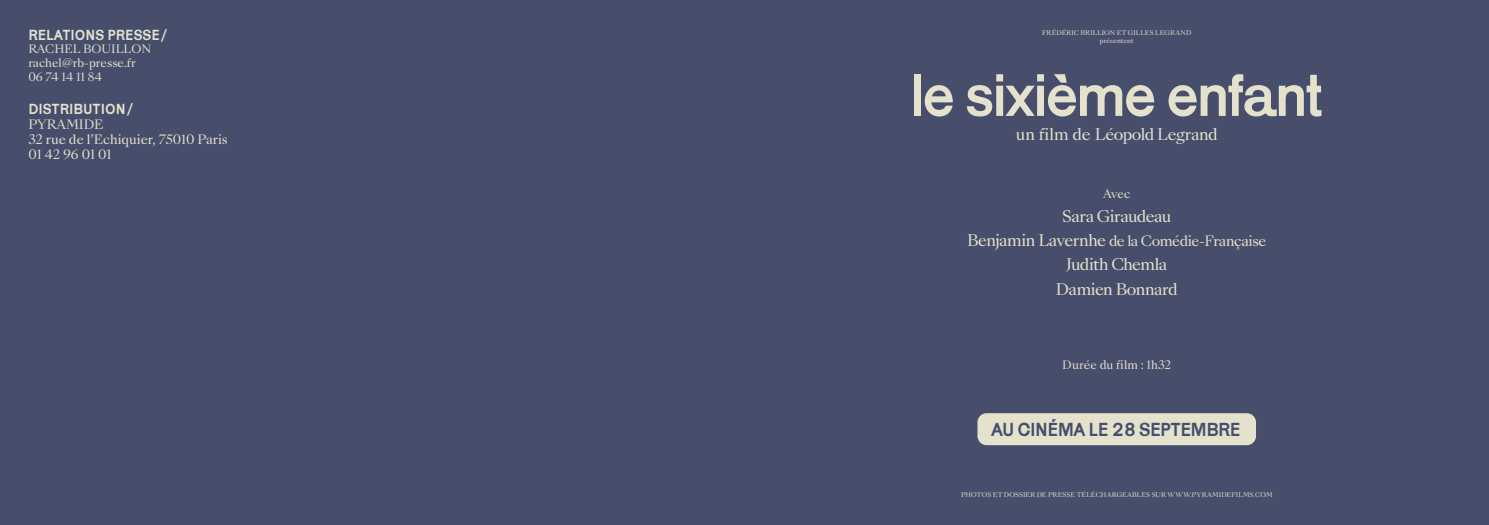
<style>
.page{position:relative;width:1489px;height:525px;background:#fff}
.page>*{position:absolute;margin:0;border:0;box-sizing:border-box;transform-origin:0 0}
.t1{font:60.38px "Karrik";letter-spacing:-.03em;color:#e4e2cd}
.t2{font:19.38px "Karrik";letter-spacing:-.03em;color:#474e6b}
.t3{font:15.5px/24.1px "Sang Bleu Kingdom";letter-spacing:-.03em;color:#e4e2cd;text-align:center}
.t4{font:15px "Karrik";color:#e4e2cd}
.t5{font:13.75px "Sang Bleu Kingdom";letter-spacing:-.035em;color:#e4e2cd}
.t6{font:12.5px/15px "Sang Bleu Kingdom";color:#e4e2cd}
.t7{font:11.25px/13.8px "Sang Bleu Kingdom";color:#e4e2cd}
.t8{font:6.25px/7.5px "Sang Bleu Kingdom";letter-spacing:.015em;color:#e4e2cd;text-align:center}
.s1{font-size:15.5px}
</style>
<div class="page">
<div style="left:0;top:0;width:1488px;height:524px;background:#474e6b"></div>
<div style="left:977px;top:413px;width:278px;height:32px;background:#e4e2cd;border-radius:9px"></div>
<h3 class="t4" style="left:28px;top:22px;width:140px">RELATIONS PRESSE /</h3>
<h3 class="t7" style="left:28px;top:43px;width:124px">RACHEL BOUILLON rachel@rb-presse.fr<br>06 74 14 11 84</h3>
<h3 class="t4" style="left:28px;top:96px;width:106px">DISTRIBUTION /</h3>
<h3 class="t6" style="left:28px;top:117px;width:201px">PYRAMIDE<br>32 rue de l’Echiquier, 75010 Paris<br>01 42 96 01 01</h3>
<p class="t8" style="left:1041px;top:29px;width:151px">FRÉDÉRIC BRILLION ET GILLES LEGRAND présentent</p>
<h1 class="t1" style="left:910px;top:45px;width:414px">le sixième enfant</h1>
<h3 class="t3" style="left:1015px;top:123px;width:203px">un film de Léopold Legrand</h3>
<h3 class="t7" style="left:1103px;top:187px;width:29px">Avec</h3>
<h3 class="t3" style="left:1062px;top:205px;width:111px">Sara Giraudeau</h3>
<h3 class="t5" style="left:967px;top:231px;width:301px"><span class="s1">Benjamin Lavernhe</span> de la Comédie-Française</h3>
<h3 class="t3" style="left:1055px;top:253px;width:123px">Judith Chemla<br>Damien Bonnard</h3>
<h3 class="t7" style="left:1062px;top:358px;width:110px">Durée du film : 1h32</h3>
<h2 class="t2" style="left:991px;top:413px;width:251px">AU CINÉMA LE 28 SEPTEMBRE</h2>
<p class="t8" style="left:961px;top:490px;width:313px">PHOTOS ET DOSSIER DE PRESSE TÉLÉCHARGEABLES SUR WWW.PYRAMIDEFILMS.COM</p>
</div>
